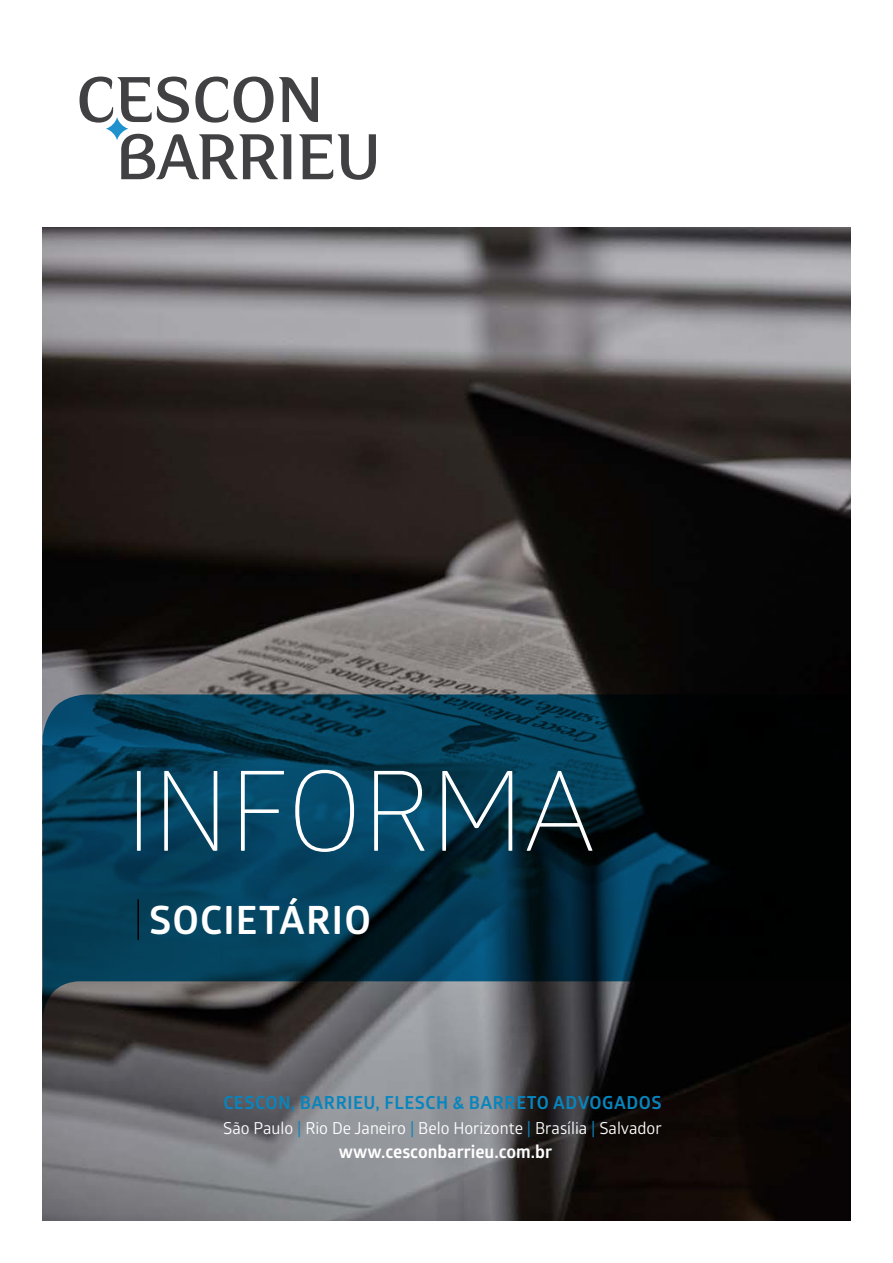
<style>
.page{position:relative;width:893px;height:1263px;background:#fff}
.page>*{position:absolute;margin:0;border:0;box-sizing:border-box;transform-origin:0 0}
.t1{font:300 111px "Glober";color:#fff}
.t2{font:700 39px "Glober";letter-spacing:.03em;color:#fff}
.t3{font:700 18px "Glober";letter-spacing:.03em;color:#0885be}
.t4{font:700 18px "Glober";color:#fff}
.t5{font:16.5px "Glober";color:#fff}
.s1{color:#0885be}
.s2{color:#0a85be}
</style>
<div class="page">
<img style="left:43px;top:227px;width:807px;height:993px">
<svg style="left:80px;top:77px;width:296px;height:103px"></svg>
<svg style="left:43px;top:694px;width:807px;height:325px;background:#0a2d3e"></svg>
<hr style="left:137px;top:899px;width:2px;height:41px;background:#000">
<h1 class="t1" style="left:125px;top:734px;width:471px">INFORMA</h1>
<h2 class="t2" style="left:149px;top:893px;width:223px">SOCIETÁRIO</h2>
<p class="t3" style="left:223px;top:1090px;width:440px">CESCON, BARRIEU, FLESCH &amp; BARRETO ADVOGADOS</p>
<p class="t5" style="left:223px;top:1116px;width:440px">São Paulo <span class="s1">|</span> Rio De Janeiro <span class="s1">|</span> Belo Horizonte <span class="s2">|</span> Brasília <span class="s1">|</span> Salvador</p>
<p class="t4" style="left:339px;top:1139px;width:215px">www.cesconbarrieu.com.br</p>
</div>
